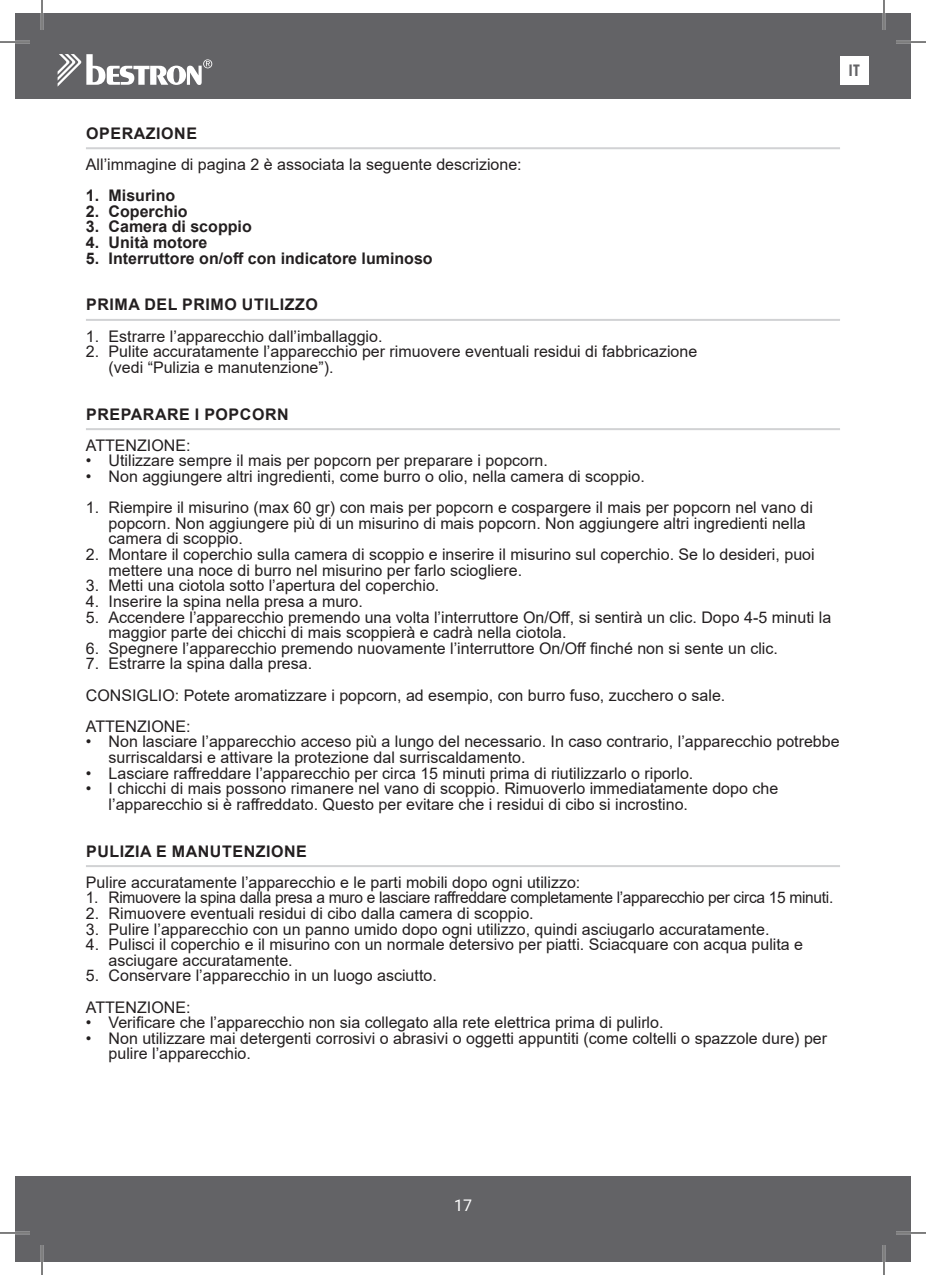
<style>
.page{position:relative;width:926px;height:1275px;background:#fff}
.page>*{position:absolute;margin:0;border:0;box-sizing:border-box;transform-origin:0 0}
.t1{font:16px/15.6px "Arial";color:#231f20}
.t2{font:16px "Arial";letter-spacing:-.02em;color:#231f20}
.t3{font:700 16px "Arial";color:#231f20}
.t4{font:700 16px "Arial";letter-spacing:.035em;color:#231f20}
.t5{font:16px "Roboto";color:#fff}
.t6{font:700 16px "Century Gothic";color:#636366}
</style>
<div class="page">
<div style="left:15px;top:14px;width:896px;height:85px;background:#636366"></div>
<div style="left:15px;top:1176px;width:896px;height:85px;background:#636366"></div>
<svg style="left:58px;top:54px;width:154px;height:32px"></svg>
<div style="left:840px;top:56px;width:28px;height:29px;background:#fff"></div>
<hr style="left:86px;top:147px;width:754px;height:2px;background:#d1d2d4">
<hr style="left:86px;top:319px;width:754px;height:2px;background:#d1d2d4">
<hr style="left:86px;top:428px;width:754px;height:2px;background:#d1d2d4">
<hr style="left:86px;top:865px;width:754px;height:2px;background:#d1d2d4">
<hr style="left:0;top:41px;width:30px;height:2px;background:#fff">
<hr style="left:896px;top:41px;width:30px;height:2px;background:#fff">
<hr style="left:0;top:1231px;width:30px;height:3px;background:#fff">
<hr style="left:896px;top:1231px;width:30px;height:3px;background:#fff">
<hr style="left:41px;top:0;width:2px;height:30px;background:#fff">
<hr style="left:41px;top:1245px;width:2px;height:30px;background:#fff">
<hr style="left:883px;top:0;width:2px;height:30px;background:#fff">
<hr style="left:883px;top:1245px;width:2px;height:30px;background:#fff">
<hr style="left:0;top:42px;width:30px;height:1px;background:#000">
<hr style="left:896px;top:42px;width:30px;height:1px;background:#000">
<hr style="left:0;top:1232px;width:30px;height:1px;background:#000">
<hr style="left:896px;top:1232px;width:30px;height:1px;background:#000">
<hr style="left:42px;top:0;width:1px;height:30px;background:#000">
<hr style="left:42px;top:1245px;width:1px;height:30px;background:#000">
<hr style="left:884px;top:0;width:1px;height:30px;background:#000">
<hr style="left:884px;top:1245px;width:1px;height:30px;background:#000">
<p class="t6" style="left:849px;top:58px;width:13px">IT</p>
<p class="t4" style="left:86px;top:122px;width:112px">OPERAZIONE</p>
<p class="t1" style="left:86px;top:156px;width:437px">All’immagine di pagina 2 è associata la seguente descrizione:</p>
<p class="t3" style="left:86px;top:184px;width:91px">1. Misurino</p>
<p class="t3" style="left:86px;top:200px;width:103px">2. Coperchio</p>
<p class="t3" style="left:86px;top:215px;width:167px">3. Camera di scoppio</p>
<p class="t3" style="left:86px;top:231px;width:123px">4. Unità motore</p>
<p class="t3" style="left:86px;top:247px;width:348px">5. Interruttore on/off con indicatore luminoso</p>
<p class="t4" style="left:86px;top:293px;width:233px">PRIMA DEL PRIMO UTILIZZO</p>
<p class="t1" style="left:86px;top:328px;width:298px">1. Estrarre l’apparecchio dall’imballaggio.</p>
<p class="t1" style="left:109px;top:344px;width:590px;text-indent:-23px">2. Pulite accuratamente l’apparecchio per rimuovere eventuali residui di fabbricazione (vedi “Pulizia e manutenzione”).</p>
<p class="t4" style="left:86px;top:403px;width:204px">PREPARARE I POPCORN</p>
<p class="t1" style="left:86px;top:437px;width:106px">ATTENZIONE:</p>
<p class="t1" style="left:86px;top:453px;width:463px">• Utilizzare sempre il mais per popcorn per preparare i popcorn.</p>
<p class="t1" style="left:86px;top:468px;width:560px">• Non aggiungere altri ingredienti, come burro o olio, nella camera di scoppio.</p>
<p class="t1" style="left:109px;top:500px;width:706px;text-indent:-23px">1. Riempire il misurino (max 60 gr) con mais per popcorn e cospargere il mais per popcorn nel vano di popcorn. Non aggiungere più di un misurino di mais popcorn. Non aggiungere altri ingredienti nella camera di scoppio.</p>
<p class="t1" style="left:109px;top:546px;width:708px;text-indent:-23px">2. Montare il coperchio sulla camera di scoppio e inserire il misurino sul coperchio. Se lo desideri, puoi mettere una noce di burro nel misurino per farlo sciogliere.</p>
<p class="t1" style="left:86px;top:578px;width:355px">3. Metti una ciotola sotto l’apertura del coperchio.</p>
<p class="t1" style="left:86px;top:593px;width:278px">4. Inserire la spina nella presa a muro.</p>
<p class="t1" style="left:109px;top:609px;width:724px;text-indent:-23px">5. Accendere l’apparecchio premendo una volta l’interruttore On/Off, si sentirà un clic. Dopo 4-5 minuti la maggior parte dei chicchi di mais scoppierà e cadrà nella ciotola.</p>
<p class="t1" style="left:86px;top:640px;width:693px">6. Spegnere l’apparecchio premendo nuovamente l’interruttore On/Off finché non si sente un clic.</p>
<p class="t1" style="left:86px;top:648px;width:641px;line-height:31.2px">7. Estrarre la spina dalla presa.<br>CONSIGLIO: Potete aromatizzare i popcorn, ad esempio, con burro fuso, zucchero o sale.<br>ATTENZIONE:</p>
<p class="t1" style="left:109px;top:734px;width:732px;text-indent:-23px">• Non lasciare l’apparecchio acceso più a lungo del necessario. In caso contrario, l’apparecchio potrebbe surriscaldarsi e attivare la protezione dal surriscaldamento.</p>
<p class="t1" style="left:86px;top:765px;width:609px">• Lasciare raffreddare l’apparecchio per circa 15 minuti prima di riutilizzarlo o riporlo.</p>
<p class="t1" style="left:109px;top:780px;width:671px;text-indent:-23px">• I chicchi di mais possono rimanere nel vano di scoppio. Rimuoverlo immediatamente dopo che l’apparecchio si è raffreddato. Questo per evitare che i residui di cibo si incrostino.</p>
<p class="t4" style="left:86px;top:839px;width:222px">PULIZIA E MANUTENZIONE</p>
<p class="t1" style="left:86px;top:874px;width:496px">Pulire accuratamente l’apparecchio e le parti mobili dopo ogni utilizzo:</p>
<p class="t2" style="left:86px;top:886px;width:749px">1. Rimuovere la spina dalla presa a muro e lasciare raffreddare completamente l’apparecchio per circa 15 minuti.</p>
<p class="t1" style="left:86px;top:905px;width:449px">2. Rimuovere eventuali residui di cibo dalla camera di scoppio.</p>
<p class="t1" style="left:86px;top:921px;width:685px">3. Pulire l’apparecchio con un panno umido dopo ogni utilizzo, quindi asciugarlo accuratamente.</p>
<p class="t1" style="left:109px;top:936px;width:696px;text-indent:-23px">4. Pulisci il coperchio e il misurino con un normale detersivo per piatti. Sciacquare con acqua pulita e asciugare accuratamente.</p>
<p class="t1" style="left:86px;top:960px;width:352px;line-height:31.2px">5. Conservare l’apparecchio in un luogo asciutto.<br>ATTENZIONE:</p>
<p class="t1" style="left:86px;top:1014px;width:579px">• Verificare che l’apparecchio non sia collegato alla rete elettrica prima di pulirlo.</p>
<p class="t1" style="left:109px;top:1030px;width:720px;text-indent:-23px">• Non utilizzare mai detergenti corrosivi o abrasivi o oggetti appuntiti (come coltelli o spazzole dure) per pulire l’apparecchio.</p>
<p class="t5" style="left:454px;top:1193px;width:19px">17</p>
</div>
